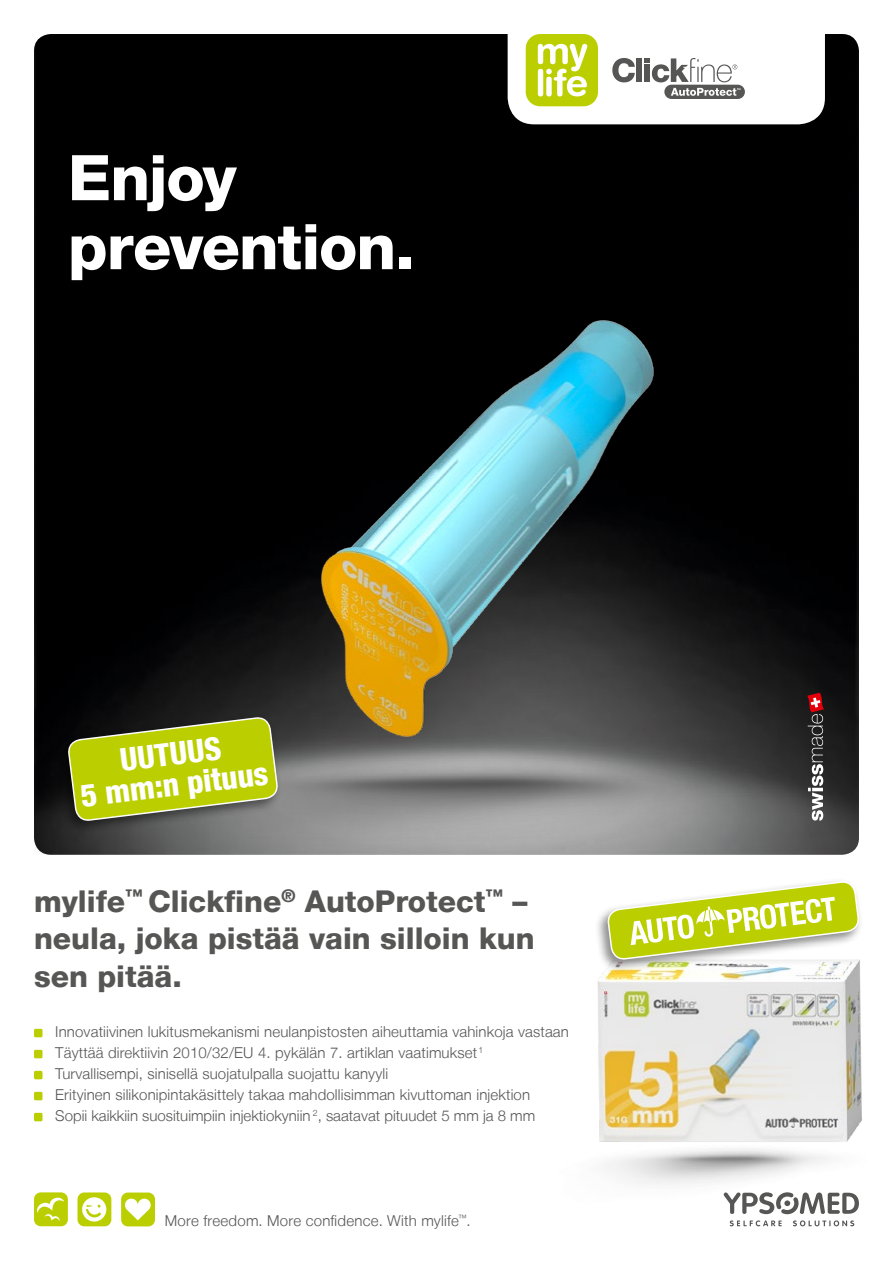
<style>
.page{position:relative;width:893px;height:1263px;background:#fff}
.page>*{position:absolute;margin:0;border:0;box-sizing:border-box;transform-origin:0 0}
.t1{font:800 63px/69px "Helvetica Neue LT";letter-spacing:-.02em;color:#fff}
.t2{font:800 condensed 31.35px/30.8px "Helvetica Neue LT";color:#fff;text-align:center}
.t3{font:800 30px/37.5px "Helvetica Neue LT";color:#565655}
.t4{font:300 15px/21px "Helvetica Neue LT";letter-spacing:.01em;color:#565655}
</style>
<div class="page">
<img style="left:598px;top:973px;width:264px;height:165px">
<img style="left:34px;top:50px;width:825px;height:805px">
<img style="left:298px;top:309px;width:369px;height:438px">
<div style="left:594px;top:877px;width:269px;height:96px;background:#000;opacity:.45"></div>
<svg style="left:607px;top:877px;width:253px;height:95px"></svg>
<div style="left:508px;top:0;width:317px;height:124px;background:#fff;border-radius:27px"></div>
<div style="left:77px;top:1192px;width:34px;height:34px;background:#bbcf00;border-radius:7px"></div>
<div style="left:121px;top:1192px;width:34px;height:34px;background:#bbcf00;border-radius:7px"></div>
<div style="left:34px;top:1192px;width:34px;height:34px;background:#bbcf00;border-radius:7px"></div>
<svg style="left:125px;top:1198px;width:26px;height:22px"></svg>
<svg style="left:82px;top:1197px;width:24px;height:24px"></svg>
<svg style="left:37px;top:1197px;width:27px;height:24px"></svg>
<svg style="left:730px;top:1220px;width:52px;height:6px"></svg>
<svg style="left:793px;top:1220px;width:61px;height:6px"></svg>
<svg style="left:724px;top:1192px;width:135px;height:22px"></svg>
<div style="left:526px;top:34px;width:72px;height:72px;background:#bbcf00;border-radius:14px"></div>
<svg style="left:538px;top:44px;width:49px;height:52px"></svg>
<div style="left:664px;top:85px;width:81px;height:14px;background:#565655;border-radius:7px"></div>
<svg style="left:671px;top:88px;width:69px;height:8px"></svg>
<svg style="left:612px;top:58px;width:23px;height:24px"></svg>
<div style="left:636px;top:58px;width:6px;height:24px;background:#565655"></div>
<svg style="left:645px;top:58px;width:92px;height:24px"></svg>
<div style="left:34px;top:1029px;width:9px;height:8px;background:#bbcf00;border-radius:2px"></div>
<div style="left:34px;top:1050px;width:9px;height:8px;background:#bbcf00;border-radius:2px"></div>
<div style="left:34px;top:1071px;width:9px;height:8px;background:#bbcf00;border-radius:2px"></div>
<div style="left:34px;top:1092px;width:9px;height:8px;background:#bbcf00;border-radius:2px"></div>
<div style="left:34px;top:1113px;width:9px;height:8px;background:#bbcf00;border-radius:2px"></div>
<svg style="left:807px;top:693px;width:17px;height:128px;background:#705d5e"></svg>
<div style="left:55px;top:713px;width:227px;height:121px;background:#000;opacity:.45"></div>
<svg style="left:67px;top:705px;width:211px;height:128px;background:#8b971d"></svg>
<h1 class="t1" style="left:68px;top:143px;width:348px">Enjoy prevention.</h1>
<h2 class="t2" style="left:75px;top:750px;width:190px;rotate:-7deg">UUTUUS<br>5 mm:n pituus</h2>
<h3 class="t3" style="left:34px;top:882px;width:502px">mylife<sup>™</sup> Clickfine<sup>®</sup> AutoProtect<sup>™</sup> – neula, joka pistää vain silloin kun sen pitää.</h3>
<p class="t4" style="left:55px;top:1021px;width:515px">Innovatiivinen lukitusmekanismi neulanpistosten aiheuttamia vahinkoja vastaan Täyttää direktiivin 2010/32/EU 4. pykälän 7. artiklan vaatimukset <sup>1<br></sup>Turvallisempi, sinisellä suojatulpalla suojattu kanyyli<br>Erityinen silikonipintakäsittely takaa mahdollisimman kivuttoman injektion<br>Sopii kaikkiin suosituimpiin injektiokyniin <sup>2</sup>, saatavat pituudet 5 mm ja 8 mm</p>
<p class="t4" style="left:165px;top:1210px;width:307px">More freedom. More confidence. With mylife<sup>™</sup>.</p>
</div>
